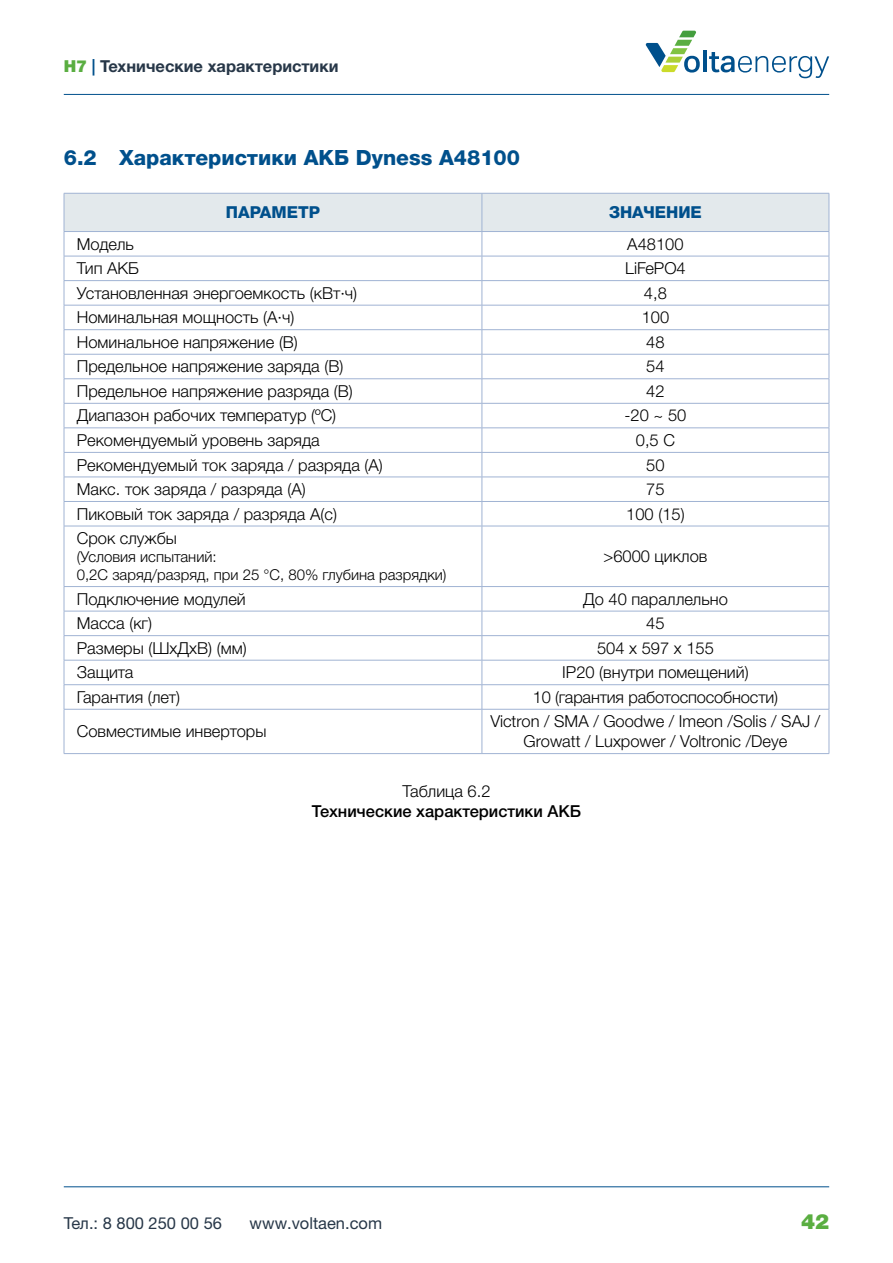
<style>
.page{position:relative;width:893px;height:1263px;background:#fff}
.page>*{position:absolute;margin:0;border:0;box-sizing:border-box;transform-origin:0 0}
.t1{font:800 21px "Helvetica Neue LTW1 G";color:#00508c}
.t2{font:900 21px "Helvetica Neue LTW1 G";color:#5aae41}
.t3{font:300 16.5px/19.8px "Helvetica Neue LTW1 G";color:#000;text-align:center}
.t4{font:16.5px "Helvetica Neue LTW1 G";color:#273748}
.t5{font:500 16.5px "Helvetica Neue LTW1 G";color:#000}
.t6{font:700 16.5px "Helvetica Neue LTW1 G";color:#273748}
.t7{font:800 16.5px "Helvetica Neue LTW1 G";color:#00508c}
.t8{font:300 15px/18px "Helvetica Neue LTW1 G";color:#000}
.s1{font-weight:900;color:#5aae41}
.s2{color:#00508c}
</style>
<div class="page">
<hr style="left:64px;top:94px;width:765px;height:1px;background:#00508c">
<hr style="left:64px;top:1186px;width:765px;height:1px;background:#00508c">
<svg style="left:646px;top:31px;width:54px;height:42px"></svg>
<hr style="left:703px;top:50px;width:4px;height:22px;background:#00508c">
<svg style="left:709px;top:52px;width:120px;height:26px"></svg>
<svg style="left:64px;top:193px;width:766px;height:333px"></svg>
<hr style="left:64px;top:526px;width:1px;height:60px;background:#a0b3d3">
<hr style="left:482px;top:526px;width:1px;height:60px;background:#a0b3d3">
<hr style="left:829px;top:526px;width:1px;height:60px;background:#a0b3d3">
<svg style="left:64px;top:587px;width:1px;height:122px"></svg>
<svg style="left:482px;top:587px;width:1px;height:122px"></svg>
<svg style="left:829px;top:587px;width:1px;height:122px"></svg>
<hr style="left:64px;top:709px;width:1px;height:44px;background:#a0b3d3">
<hr style="left:482px;top:709px;width:1px;height:44px;background:#a0b3d3">
<hr style="left:829px;top:709px;width:1px;height:44px;background:#a0b3d3">
<hr style="left:64px;top:354px;width:418px;height:1px;background:#a0b3d3">
<hr style="left:482px;top:354px;width:347px;height:1px;background:#a0b3d3">
<hr style="left:64px;top:378px;width:418px;height:1px;background:#a0b3d3">
<hr style="left:482px;top:378px;width:347px;height:1px;background:#a0b3d3">
<hr style="left:64px;top:403px;width:418px;height:1px;background:#a0b3d3">
<hr style="left:482px;top:403px;width:347px;height:1px;background:#a0b3d3">
<hr style="left:64px;top:428px;width:418px;height:1px;background:#a0b3d3">
<hr style="left:482px;top:428px;width:347px;height:1px;background:#a0b3d3">
<hr style="left:64px;top:452px;width:418px;height:1px;background:#a0b3d3">
<hr style="left:482px;top:452px;width:347px;height:1px;background:#a0b3d3">
<hr style="left:64px;top:477px;width:418px;height:1px;background:#a0b3d3">
<hr style="left:482px;top:477px;width:347px;height:1px;background:#a0b3d3">
<hr style="left:64px;top:501px;width:418px;height:1px;background:#a0b3d3">
<hr style="left:482px;top:501px;width:347px;height:1px;background:#a0b3d3">
<hr style="left:64px;top:526px;width:418px;height:1px;background:#a0b3d3">
<hr style="left:482px;top:526px;width:347px;height:1px;background:#a0b3d3">
<hr style="left:64px;top:586px;width:418px;height:1px;background:#a0b3d3">
<hr style="left:482px;top:586px;width:347px;height:1px;background:#a0b3d3">
<hr style="left:64px;top:611px;width:418px;height:1px;background:#a0b3d3">
<hr style="left:482px;top:611px;width:347px;height:1px;background:#a0b3d3">
<hr style="left:64px;top:635px;width:418px;height:1px;background:#a0b3d3">
<hr style="left:482px;top:635px;width:347px;height:1px;background:#a0b3d3">
<hr style="left:64px;top:660px;width:418px;height:1px;background:#a0b3d3">
<hr style="left:482px;top:660px;width:347px;height:1px;background:#a0b3d3">
<hr style="left:64px;top:684px;width:418px;height:1px;background:#a0b3d3">
<hr style="left:482px;top:684px;width:347px;height:1px;background:#a0b3d3">
<hr style="left:64px;top:709px;width:418px;height:1px;background:#a0b3d3">
<hr style="left:482px;top:709px;width:347px;height:1px;background:#a0b3d3">
<hr style="left:64px;top:753px;width:418px;height:1px;background:#a0b3d3">
<hr style="left:482px;top:753px;width:347px;height:1px;background:#a0b3d3">
<p class="t6" style="left:64px;top:56px;width:276px"><span class="s1">H7</span> <span class="s2">|</span> Технические характеристики</p>
<p class="t1" style="left:64px;top:145px;width:458px">6.2 Характеристики АКБ Dyness A48100</p>
<p class="t7" style="left:226px;top:203px;width:96px">ПАРАМЕТР</p>
<p class="t7" style="left:609px;top:203px;width:94px">ЗНАЧЕНИЕ</p>
<p class="t3" style="left:77px;top:234px;width:59px">Модель</p>
<p class="t3" style="left:627px;top:234px;width:58px">A48100</p>
<p class="t3" style="left:77px;top:258px;width:64px">Тип АКБ</p>
<p class="t3" style="left:625px;top:258px;width:62px">LiFePO4</p>
<p class="t3" style="left:77px;top:283px;width:282px">Установленная энергоемкость (кВт·ч)</p>
<p class="t3" style="left:644px;top:283px;width:24px">4,8</p>
<p class="t3" style="left:77px;top:307px;width:219px">Номинальная мощность (А·ч)</p>
<p class="t3" style="left:642px;top:307px;width:29px">100</p>
<p class="t3" style="left:77px;top:332px;width:223px">Номинальное напряжение (В)</p>
<p class="t3" style="left:646px;top:332px;width:20px">48</p>
<p class="t3" style="left:77px;top:357px;width:268px">Предельное напряжение заряда (В)</p>
<p class="t3" style="left:646px;top:357px;width:20px">54</p>
<p class="t3" style="left:77px;top:381px;width:278px">Предельное напряжение разряда (В)</p>
<p class="t3" style="left:646px;top:381px;width:20px">42</p>
<p class="t3" style="left:77px;top:406px;width:261px">Диапазон рабочих температур (ºС)</p>
<p class="t3" style="left:624px;top:406px;width:63px">-20 ~ 50</p>
<p class="t3" style="left:77px;top:430px;width:244px">Рекомендуемый уровень заряда</p>
<p class="t3" style="left:636px;top:430px;width:41px">0,5 С</p>
<p class="t3" style="left:77px;top:455px;width:308px">Рекомендуемый ток заряда / разряда (А)</p>
<p class="t3" style="left:646px;top:455px;width:20px">50</p>
<p class="t3" style="left:77px;top:479px;width:230px">Maкс. ток заряда / разряда (А)</p>
<p class="t3" style="left:646px;top:479px;width:20px">75</p>
<p class="t3" style="left:77px;top:504px;width:262px">Пиковый ток заряда / разряда А(с)</p>
<p class="t3" style="left:626px;top:504px;width:60px">100 (15)</p>
<p class="t3" style="left:77px;top:528px;width:102px">Cрок службы</p>
<p class="t8" style="left:77px;top:548px;width:371px">(Условия испытаний:<br>0,2С заряд/разряд, при 25 °С, 80% глубина разрядки)</p>
<p class="t3" style="left:603px;top:546px;width:105px">&gt;6000 циклов</p>
<p class="t3" style="left:77px;top:589px;width:171px">Подключение модулей</p>
<p class="t3" style="left:583px;top:589px;width:146px">До 40 параллельно</p>
<p class="t3" style="left:77px;top:613px;width:77px">Масса (кг)</p>
<p class="t3" style="left:646px;top:613px;width:20px">45</p>
<p class="t3" style="left:77px;top:638px;width:171px">Размеры (ШхДхВ) (мм)</p>
<p class="t3" style="left:597px;top:638px;width:118px">504 x 597 x 155</p>
<p class="t3" style="left:77px;top:662px;width:58px">Защита</p>
<p class="t3" style="left:562px;top:662px;width:188px">IP20 (внутри помещений)</p>
<p class="t3" style="left:77px;top:687px;width:105px">Гарантия (лет)</p>
<p class="t3" style="left:533px;top:687px;width:247px">10 (гарантия работоспособности)</p>
<p class="t3" style="left:77px;top:721px;width:191px">Совместимые инверторы</p>
<p class="t3" style="left:490px;top:711px;width:331px">Victron / SMA / Goodwe / Imeon /Solis / SAJ /<br>Growatt / Luxpower / Voltronic /Deye</p>
<p class="t3" style="left:402px;top:781px;width:90px">Таблица 6.2</p>
<p class="t5" style="left:312px;top:801px;width:271px">Технические характеристики АКБ</p>
<p class="t4" style="left:64px;top:1213px;width:160px">Тел.: 8 800 250 00 56</p>
<p class="t4" style="left:250px;top:1213px;width:134px">www.voltaen.com</p>
<p class="t2" style="left:801px;top:1209px;width:30px">42</p>
</div>
